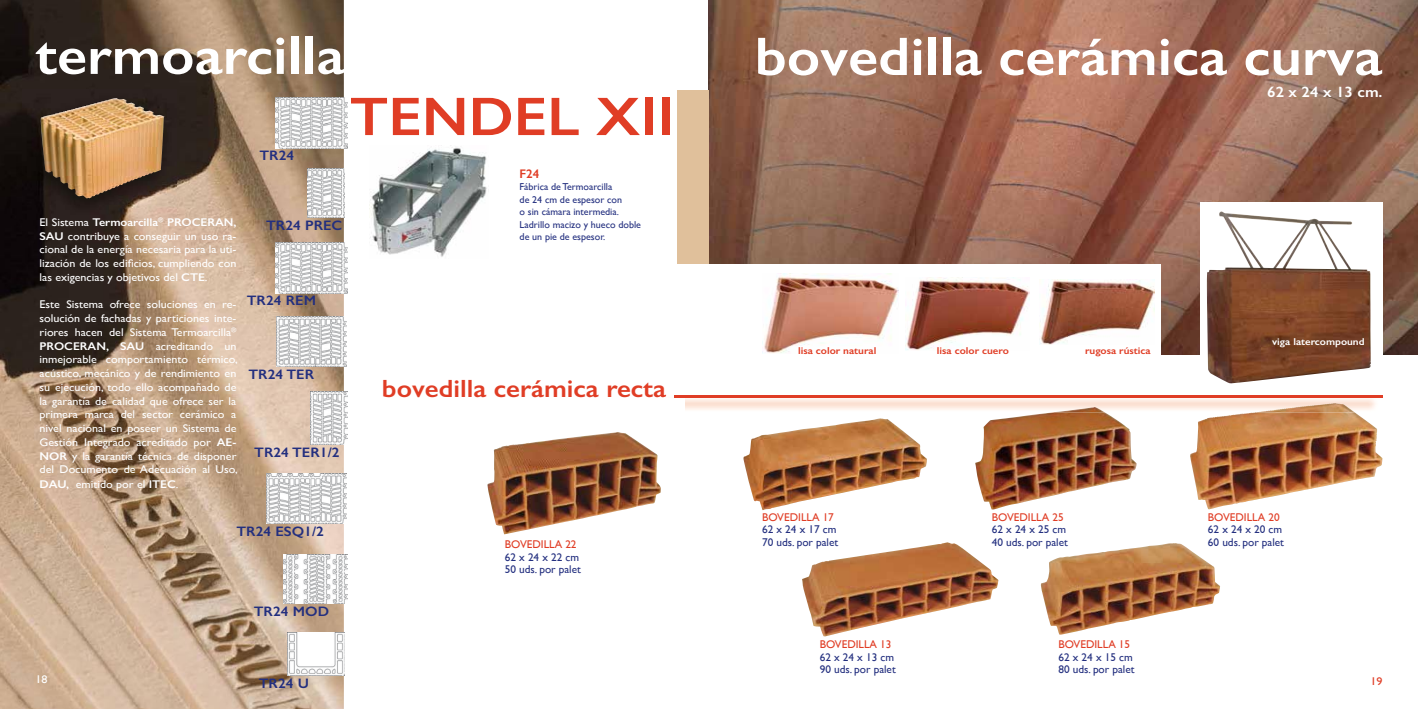
<style>
.page{position:relative;width:1418px;height:709px;background:#fff}
.page>*{position:absolute;margin:0;border:0;box-sizing:border-box;transform-origin:0 0}
.t1{font:600 54.5px "Gill Sans";color:#fff;scale:1.07 1}
.t2{font:600 54.5px "Gill Sans";color:#e03d25;scale:1.07 1}
.t3{font:600 25px "Gill Sans";color:#e03d25;scale:1.07 1}
.t4{font:600 15px "Gill Sans";color:#fff;scale:1.07 1}
.t5{font:600 13.75px "Gill Sans";color:#232f7f;scale:1.07 1}
.t6{font:600 12.5px "Gill Sans";color:#e03d25}
.t7{font:11.25px/13.8px "Gill Sans";color:#fff;text-align:justify;scale:1.07 1}
.t8{font:11.25px/12.5px "Gill Sans";color:#232f7f}
.t9{font:11.25px "Gill Sans";color:#e03d25}
.t10{font:11.25px "Gill Sans";color:#e03d25;scale:1.07 1}
.t11{font:10px/12.5px "Gill Sans";color:#232f7f}
.t12{font:600 10px "Gill Sans";color:#e03d25;scale:1.07 1}
.t13{font:600 10px "Gill Sans";color:#fff;scale:1.07 1}
.s1{font-weight:600}
</style>
<div class="page">
<img style="left:709px;top:0;width:708px;height:354px">
<div style="left:702px;top:264px;width:458px;height:93px;background:#fff"></div>
<img style="left:1039px;top:279px;width:115px;height:66px">
<img style="left:762px;top:274px;width:136px;height:79px">
<img style="left:905px;top:277px;width:124px;height:73px">
<img style="left:0;top:0;width:344px;height:709px">
<img style="left:23px;top:90px;width:153px;height:129px">
<img style="left:71px;top:98px;width:45px;height:12px">
<img style="left:275px;top:97px;width:72px;height:52px">
<img style="left:307px;top:168px;width:37px;height:49px">
<img style="left:275px;top:242px;width:72px;height:51px">
<img style="left:277px;top:316px;width:70px;height:50px">
<img style="left:310px;top:391px;width:37px;height:53px">
<img style="left:266px;top:473px;width:81px;height:51px">
<img style="left:283px;top:555px;width:64px;height:48px">
<img style="left:288px;top:632px;width:57px;height:43px">
<div style="left:1199px;top:202px;width:183px;height:186px;background:#fff"></div>
<img style="left:1206px;top:211px;width:164px;height:172px">
<img style="left:487px;top:432px;width:174px;height:102px">
<img style="left:743px;top:418px;width:183px;height:92px">
<img style="left:975px;top:412px;width:161px;height:97px">
<img style="left:1190px;top:412px;width:68px;height:97px">
<img style="left:802px;top:542px;width:196px;height:94px">
<img style="left:1041px;top:543px;width:179px;height:92px">
<img style="left:1054px;top:407px;width:50px;height:5px">
<img style="left:1257px;top:403px;width:97px;height:9px">
<hr style="left:673px;top:395px;width:709px;height:3px;background:#e03d25">
<img style="left:370px;top:147px;width:117px;height:110px">
<div style="left:677px;top:90px;width:32px;height:174px;background:#e0c09b"></div>
<h1 class="t1" style="left:35px;top:22px;width:290px">termoarcilla</h1>
<p class="t7" style="left:40px;top:215px;width:185px">El Sistema <span class="s1">Termoarcilla</span><sup>®</sup> <span class="s1">PROCERAN, SAU</span> contribuye a conseguir un uso ra&shy;cional de la energía necesaria para la uti&shy;lización de los edificios, cumpliendo con las exigencias y objetivos del <span class="s1">CTE</span>.</p>
<p class="t7" style="left:40px;top:297px;width:187px">Este Sistema ofrece soluciones en re&shy;solución de fachadas y particiones inte&shy;riores hacen del Sistema Termoarcilla<sup>® </sup><span class="s1">PROCERAN, SAU</span> acreditando un inmejorable comportamiento térmico, acústico, mecánico y de rendimiento en su ejecución, todo ello acompañado de la garantía de calidad que ofrece ser la primera marca del sector cerámico a nivel nacional en poseer un Sistema de Gestión Integrado acreditado por <span class="s1">AE-NOR</span> y la garantía técnica de disponer del Documento de Adecuación al Uso,</p>
<p class="t7" style="left:40px;top:477px;width:131px"><span class="s1">DAU,</span> emitido por el <span class="s1">ITEC</span>.</p>
<p class="t5" style="left:259px;top:147px;width:34px">TR24</p>
<p class="t5" style="left:266px;top:217px;width:73px">TR24 PREC</p>
<h1 class="t2" style="left:349px;top:84px;width:305px">TENDEL XII</h1>
<p class="t6" style="left:519px;top:166px;width:21px">F24</p>
<p class="t11" style="left:519px;top:180px;width:123px">Fábrica de Termoarcilla<br>de 24 cm de espesor con<br>o sin cámara intermedia.<br>Ladrillo macizo y hueco doble de un pie de espesor.</p>
<p class="t5" style="left:247px;top:292px;width:66px">TR24 REM</p>
<p class="t5" style="left:248px;top:365px;width:63px">TR24 TER</p>
<p class="t5" style="left:254px;top:443px;width:81px">TR24 TER1/2</p>
<h2 class="t3" style="left:382px;top:373px;width:267px">bovedilla cerámica recta</h2>
<p class="t5" style="left:236px;top:523px;width:83px">TR24 ESQ1/2</p>
<p class="t5" style="left:254px;top:603px;width:72px">TR24 MOD</p>
<p class="t9" style="left:505px;top:538px;width:73px">BOVEDILLA 22</p>
<p class="t8" style="left:505px;top:550px;width:77px">62 x 24 x 22 cm<br>50 uds. por palet</p>
<h1 class="t1" style="left:754px;top:24px;width:588px">bovedilla cerámica curva</h1>
<h3 class="t4" style="left:1267px;top:83px;width:109px">62 x 24 x 13 cm.</h3>
<p class="t12" style="left:798px;top:345px;width:75px">lisa color natural</p>
<p class="t12" style="left:937px;top:345px;width:69px">lisa color cuero</p>
<p class="t12" style="left:1085px;top:344px;width:63px">rugosa rústica</p>
<p class="t13" style="left:1272px;top:335px;width:88px">viga latercompound</p>
<p class="t9" style="left:762px;top:510px;width:73px">BOVEDILLA 17</p>
<p class="t8" style="left:762px;top:523px;width:77px">62 x 24 x 17 cm<br>70 uds. por palet</p>
<p class="t9" style="left:991px;top:510px;width:73px">BOVEDILLA 25</p>
<p class="t8" style="left:991px;top:523px;width:77px">62 x 24 x 25 cm<br>40 uds. por palet</p>
<p class="t9" style="left:1207px;top:510px;width:73px">BOVEDILLA 20</p>
<p class="t8" style="left:1207px;top:523px;width:77px">62 x 24 x 20 cm<br>60 uds. por palet</p>
<p class="t9" style="left:1058px;top:637px;width:73px">BOVEDILLA 15</p>
<p class="t8" style="left:1058px;top:650px;width:77px">62 x 24 x 15 cm<br>80 uds. por palet</p>
<p class="t9" style="left:819px;top:638px;width:73px">BOVEDILLA 13</p>
<p class="t8" style="left:819px;top:650px;width:77px">62 x 24 x 13 cm<br>90 uds. por palet</p>
<p class="t7" style="left:35px;top:672px;width:13px">18</p>
<p class="t10" style="left:1370px;top:674px;width:13px">19</p>
<p class="t5" style="left:259px;top:674px;width:48px">TR24 U</p>
</div>
